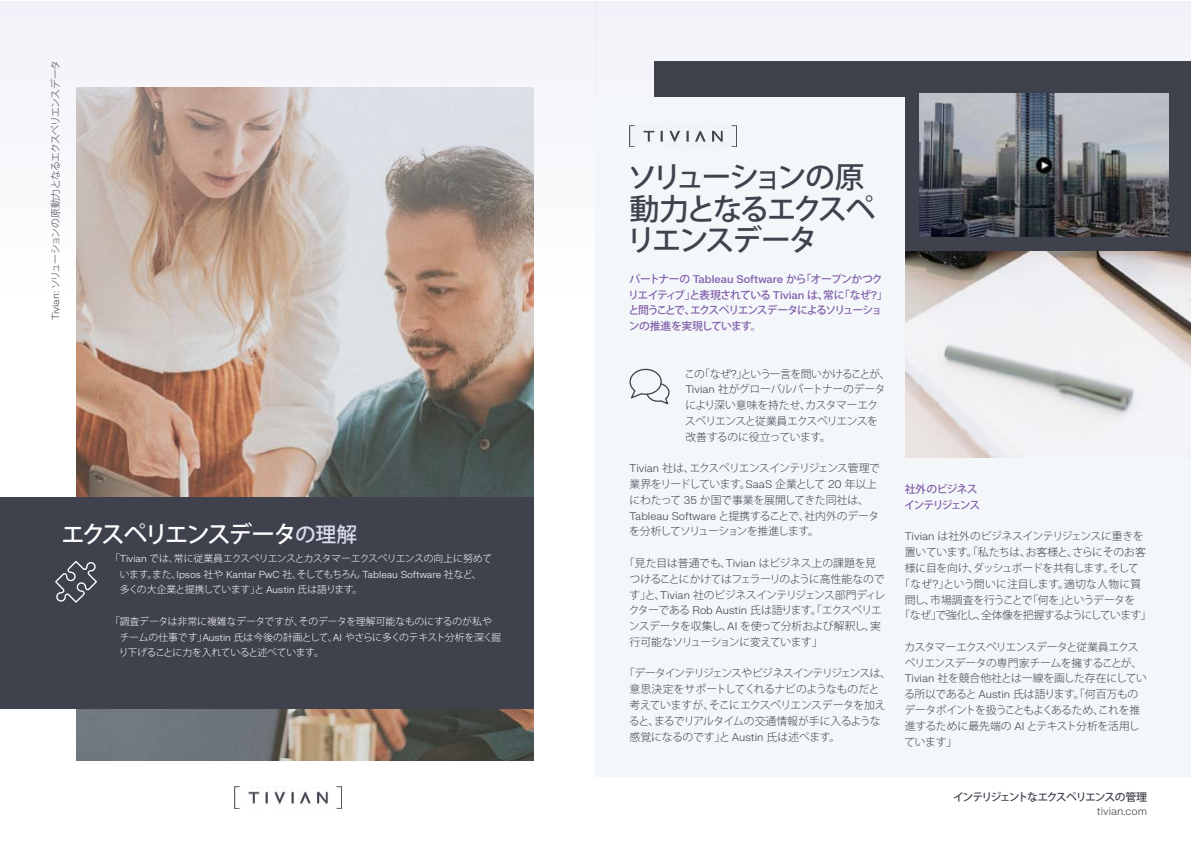
<style>
.page{position:relative;width:1191px;height:842px;background:#fff}
.page>*{position:absolute;margin:0;border:0;box-sizing:border-box;transform-origin:0 0}
.t1{font:500 29.8px/31.5px "Koz Go Pro";letter-spacing:-.1em;color:#3f414d}
.t2{font:500 23.7px "Koz Go Pro";letter-spacing:-.11em;color:#fff}
.t3{font:300 10.8px/15.8px "Koz Go Pro";letter-spacing:-.04em;color:#3f414d}
.t4{font:500 10.8px/15.8px "Koz Go Pro";letter-spacing:-.09em;color:#825fa9}
.t5{font:300 10.8px "Koz Go Pro";letter-spacing:-.07em;color:#3f414d}
.t6{font:300 10.8px "Koz Go Pro";letter-spacing:.01em;color:#3f414d}
.t7{font:500 10.8px "Koz Go Pro";letter-spacing:-.12em;color:#3f414d}
.t8{font:300 10.8px "FK Grotesk Neue";color:#46444f}
.t9{font:300 9.9px/15.8px "Koz Go Pro";letter-spacing:-.03em;color:#fff}
.t10{font:300 9.9px "FK Grotesk Neue";color:#fff}
.t11{font:300 9.9px "Koz Go Pro";letter-spacing:-.07em;color:#3f414d}
.s1{font-family:"FK Grotesk Neue"}
.s2{font-size:20.7px;color:#dbdbef}
.s3{font-family:"Koz Go Pro"}
</style>
<div class="page">
<img style="left:77px;top:318px;width:457px;height:443px">
<div style="left:595px;top:1px;width:596px;height:317px;background:#f2f2f9"></div>
<svg style="left:0;top:1px;width:595px;height:317px"></svg>
<div style="left:654px;top:61px;width:537px;height:231px;background:#3f414d"></div>
<div style="left:0;top:497px;width:534px;height:211px;background:#3f414d"></div>
<div style="left:904px;top:251px;width:287px;height:525px;background:#f3f7fa"></div>
<img style="left:235px;top:787px;width:107px;height:21px">
<img style="left:905px;top:251px;width:286px;height:207px">
<div style="left:595px;top:97px;width:309px;height:679px;background:#f3f7fa"></div>
<img style="left:629px;top:125px;width:107px;height:22px">
<svg style="left:629px;top:368px;width:40px;height:37px"></svg>
<svg style="left:55px;top:561px;width:42px;height:42px"></svg>
<img style="left:919px;top:94px;width:249px;height:142px">
<p class="t11" style="left:49px;top:320px;width:262px;rotate:-90deg"><span class="s1">Tivian:</span> ソリューションの原動力となるエクスペリエンスデータ</p>
<h2 class="t2" style="left:61px;top:519px;width:297px">エクスペリエンスデータ<span class="s2">の理解</span></h2>
<p class="t9" style="left:110px;top:550px;width:384px">「 <span class="s1">Tivian</span> では、常に従業員エクスペリエンスとカスタマーエクスペリエンスの向上に努めて</p>
<p class="t10" style="left:120px;top:567px;width:363px"><span class="s3">います。また、</span>Ipsos <span class="s3">社や</span> Kantar PwC <span class="s3">社、そしてもちろん</span> Tableau Software <span class="s3">社など、</span></p>
<p class="t9" style="left:120px;top:582px;width:244px">多くの大企業と提携しています」と <span class="s1">Austin</span> 氏は語ります。</p>
<p class="t9" style="left:119px;top:613px;width:384px;text-indent:-9px">「調査データは非常に複雑なデータですが、そのデータを理解可能なものにするのが私やチームの仕事です」<span class="s1">Austin</span> 氏は今後の計画として、<span class="s1">AI</span> やさらに多くのテキスト分析を深く掘り下げることに力を入れていると述べています。</p>
<h1 class="t1" style="left:626px;top:163px;width:251px">ソリューションの原動力となるエクスペリエンスデータ</h1>
<p class="t4" style="left:628px;top:272px;width:261px">パートナーの <span class="s1">Tableau Software</span> から「オープンかつクリエイティブ」と表現されている <span class="s1">Tivian</span> は、常に「なぜ<span class="s1">?</span>」と問うことで、エクスペリエンスデータによるソリューションの推進を実現しています。</p>
<p class="t3" style="left:684px;top:366px;width:208px">この「なぜ<span class="s1">?</span>」という一言を問いかけることが、<br><span class="s1">Tivian</span> 社がグローバルパートナーのデータにより深い意味を持たせ、カスタマーエクスペリエンスと従業員エクスペリエンスを改善するのに役立っています。</p>
<p class="t3" style="left:629px;top:460px;width:252px"><span class="s1">Tivian</span> 社は、エクスペリエンスインテリジェンス管理で業界をリードしています。<span class="s1">SaaS</span> 企業として <span class="s1">20</span> 年以上にわたって <span class="s1">35</span> か国で事業を展開してきた同社は、<br><span class="s1">Tableau Software</span> と提携することで、社内外のデータを分析してソリューションを推進します。</p>
<p class="t3" style="left:629px;top:555px;width:258px;text-indent:-4px">「見た目は普通でも、<span class="s1">Tivian</span> はビジネス上の課題を見つけることにかけてはフェラーリのように高性能なのです」と、<span class="s1">Tivian</span> 社のビジネスインテリジェンス部門ディレクターである <span class="s1">Rob Austin</span> 氏は語ります。「エクスペリエンスデータを収集し、<span class="s1">AI</span> を使って分析および解釈し、実行可能なソリューションに変えています」</p>
<p class="t3" style="left:629px;top:666px;width:264px;text-indent:-5px">「データインテリジェンスやビジネスインテリジェンスは、意思決定をサポートしてくれるナビのようなものだと考えていますが、そこにエクスペリエンスデータを加えると、まるでリアルタイムの交通情報が手に入るような感覚になるのです」と <span class="s1">Austin</span> 氏は述べます。</p>
<p class="t4" style="left:904px;top:482px;width:77px">社外のビジネスインテリジェンス</p>
<p class="t3" style="left:904px;top:529px;width:240px"><span class="s1">Tivian</span> は社外のビジネスインテリジェンスに重きを</p>
<p class="t3" style="left:904px;top:544px;width:243px">置いています。「私たちは、お客様と、さらにそのお客</p>
<p class="t3" style="left:904px;top:560px;width:236px">様に目を向け、ダッシュボードを共有します。そして</p>
<p class="t6" style="left:899px;top:577px;width:243px">「なぜ<span class="s1">?</span>」という問いに注目します。適切な人物に質</p>
<p class="t5" style="left:904px;top:592px;width:232px">問し、市場調査を行うことで「何を」というデータを</p>
<p class="t5" style="left:899px;top:608px;width:253px">「なぜ」で強化し、全体像を把握するようにしています」</p>
<p class="t3" style="left:904px;top:639px;width:244px">カスタマーエクスペリエンスデータと従業員エクスペリエンスデータの専門家チームを擁することが、<br><span class="s1">Tivian</span> 社を競合他社とは一線を画した存在にしている所以であると <span class="s1">Austin</span> 氏は語ります。「何百万ものデータポイントを扱うこともよくあるため、これを推進するために最先端の <span class="s1">AI</span> とテキスト分析を活用しています」</p>
<p class="t7" style="left:953px;top:790px;width:195px">インテリジェントなエクスペリエンスの管理</p>
<p class="t8" style="left:1096px;top:803px;width:52px">tivian.com</p>
</div>
